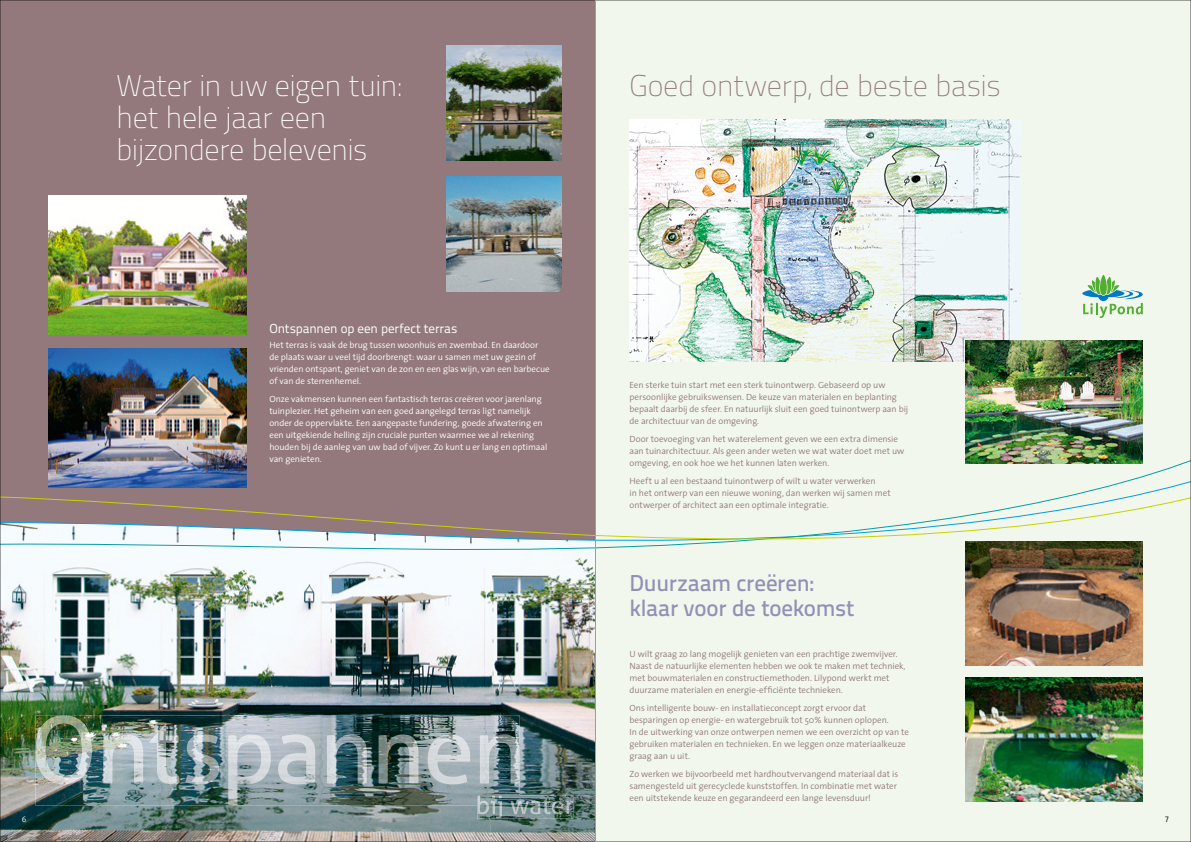
<style>
.page{position:relative;width:1191px;height:842px;background:#fff}
.page>*{position:absolute;margin:0;border:0;box-sizing:border-box;transform-origin:0 0}
.t1{font:100 30px/32px "Titillium Text 22 L";letter-spacing:-.02em;color:#fff}
.t2{font:100 30px "Titillium Text 22 L";letter-spacing:-.01em;color:#93797c}
.t3{font:500 23px/24.8px "Titillium Text 22 L";letter-spacing:-.01em;color:#9290b5}
.t4{font:13px "Titillium Text 22 L";letter-spacing:-.005em;color:#fff}
.t5{font:300 9px/12px "The Sans";letter-spacing:-.005em;color:#93797c}
.t6{font:300 9px/12px "The Sans";letter-spacing:-.005em;color:#fff}
.t7{font:8px "The Sans Semi Light Caps";color:#fff}
.t8{font:8px "The Sans Semi Light Caps";color:#000}
</style>
<div class="page">
<img style="left:596px;top:0;width:595px;height:842px">
<img style="left:0;top:0;width:595px;height:842px">
<hr style="left:595px;top:0;width:1px;height:842px;background:#9c9d9d">
<h1 class="t1" style="left:116px;top:68px;width:286px">Water in uw eigen tuin: het hele jaar een bijzondere belevenis</h1>
<h1 class="t2" style="left:629px;top:64px;width:373px">Goed ontwerp, de beste basis</h1>
<h3 class="t4" style="left:269px;top:319px;width:189px">Ontspannen op een perfect terras</h3>
<p class="t6" style="left:269px;top:339px;width:282px">Het terras is vaak de brug tussen woonhuis en zwembad. En daardoor de plaats waar u veel tijd doorbrengt: waar u samen met uw gezin of vrienden ontspant, geniet van de zon en een glas wijn, van een barbecue of van de sterrenhemel.</p>
<p class="t6" style="left:269px;top:393px;width:279px">Onze vakmensen kunnen een fantastisch terras creëren voor jarenlang tuinplezier. Het geheim van een goed aangelegd terras ligt namelijk onder de oppervlakte. Een aangepaste fundering, goede afwatering en een uitgekiende helling zijn cruciale punten waarmee we al rekening houden bij de aanleg van uw bad of vijver. Zo kunt u er lang en optimaal van genieten.</p>
<p class="t5" style="left:629px;top:379px;width:281px">Een sterke tuin start met een sterk tuinontwerp. Gebaseerd op uw persoonlijke gebruikswensen. De keuze van materialen en beplanting bepaalt daarbij de sfeer. En natuurlijk sluit een goed tuinontwerp aan bij de architectuur van de omgeving.</p>
<p class="t5" style="left:629px;top:433px;width:276px">Door toevoeging van het water element geven we een extra dimensie aan tuinarchitectuur. Als geen ander weten we wat water doet met uw omgeving, en ook hoe we het kunnen laten werken.</p>
<p class="t5" style="left:629px;top:475px;width:263px">Heeft u al een bestaand tuinontwerp of wilt u water verwerken<br>in het ontwerp van een nieuwe woning, dan werken wij samen met ontwerper of architect aan een optimale integratie.</p>
<h2 class="t3" style="left:629px;top:569px;width:226px">Duurzaam creëren: klaar voor de toekomst</h2>
<p class="t5" style="left:629px;top:647px;width:277px">U wilt graag zo lang mogelijk genieten van een prachtige zwemvijver.<br>Naast de natuurlijke elementen hebben we ook te maken met techniek, met bouwmaterialen en constructiemethoden. Lilypond werkt met duurzame materialen en energie-efficiënte technieken.</p>
<p class="t5" style="left:629px;top:701px;width:281px">Ons intelligente bouw- en installatieconcept zorgt ervoor dat besparingen op energie- en watergebruik tot 50% kunnen oplopen.<br>In de uitwerking van onze ontwerpen nemen we een overzicht op van te gebruiken materialen en technieken. En we leggen onze materiaalkeuze graag aan u uit.</p>
<p class="t5" style="left:629px;top:767px;width:270px">Zo werken we bijvoorbeeld met hardhoutvervangend materiaal dat is samengesteld uit gerecyclede kunststoffen. In combinatie met water een uitstekende keuze en gegarandeerd een lange levensduur!</p>
<p class="t7" style="left:22px;top:813px;width:6px">6</p>
<p class="t8" style="left:1165px;top:813px;width:5px">7</p>
</div>
